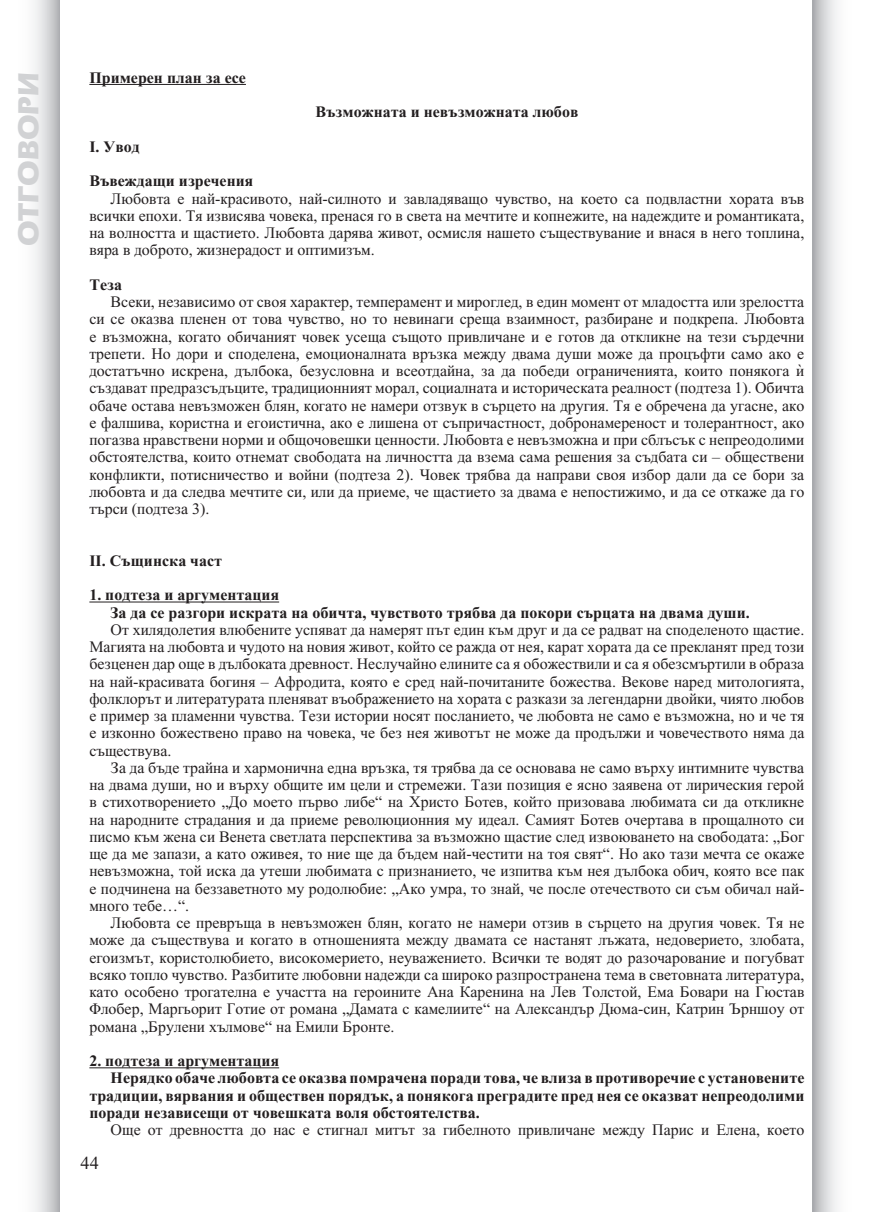
<style>
.page{position:relative;width:881px;height:1212px;background:#fff}
.page>*{position:absolute;margin:0;border:0;box-sizing:border-box;transform-origin:0 0}
.t1{font:700 30px "SP Era";color:#d1d2d4}
.t2{font:18px "SP Time ML";color:#231f20}
.t3{font:15.75px/17.2px "SP Time ML";color:#231f20;text-align:justify}
.t4{font:700 15.75px/34.5px "SP Time ML";color:#231f20}
</style>
<div class="page">
<svg style="left:34px;top:0;width:26px;height:1212px"></svg>
<svg style="left:812px;top:0;width:25px;height:1212px"></svg>
<hr style="left:89px;top:84px;width:157px;height:1px;background:#231f20">
<hr style="left:89px;top:602px;width:190px;height:1px;background:#231f20">
<hr style="left:89px;top:1067px;width:190px;height:1px;background:#231f20">
<h1 class="t1" style="left:11px;top:246px;width:176px;rotate:-90deg">ОТГОВОРИ</h1>
<p class="t4" style="left:89px;top:60px;width:158px">Примерен план за есе</p>
<p class="t4" style="left:315px;top:94px;width:264px">Възможната и невъзможната любов</p>
<p class="t4" style="left:89px;top:129px;width:165px">I. Увод<br>Въвеждащи изречения</p>
<p class="t3" style="left:89px;top:189px;width:716px;text-indent:21px">Любовта е най-красивото, най-силното и завладяващо чувство, на което са подвластни хората във всички епохи. Тя извисява човека, пренася го в света на мечтите и копнежите, на надеждите и романтиката, на волността и щастието. Любовта дарява живот, осмисля нашето съществувание и внася в него топлина, вяра в доброто, жизнерадост и оптимизъм.</p>
<p class="t4" style="left:89px;top:267px;width:34px">Теза</p>
<p class="t3" style="left:89px;top:293px;width:716px;text-indent:21px">Всеки, независимо от своя характер, темперамент и мироглед, в един момент от младостта или зрелостта си се оказва пленен от това чувство, но то невинаги среща взаимност, разбиране и подкрепа. Любовта е възможна, когато обичаният човек усеща същото привличане и е готов да откликне на тези сърдечни трепети. Но дори и споделена, емоционалната връзка между двама души може да процъфти само ако е достатъчно искрена, дълбока, безусловна и всеотдайна, за да победи ограниченията, които понякога ѝ създават предразсъдъците, традиционният морал, социалната и историческата реалност (подтеза 1). Обичта обаче остава невъзможен блян, когато не намери отзвук в сърцето на другия. Тя е обречена да угасне, ако е фалшива, користна и егоистична, ако е лишена от съпричастност, добронамереност и толерантност, ако погазва нравствени норми и общочовешки ценности. Любовта е невъзможна и при сблъсък с непреодолими обстоятелства, които отнемат свободата на личността да взема сама решения за съдбата си – обществени конфликти, потисничество и войни (подтеза 2). Човек трябва да направи своя избор дали да се бори за любовта и да следва мечтите си, или да приеме, че щастието за двама е непостижимо, и да се откаже да го търси (подтеза 3).</p>
<p class="t4" style="left:89px;top:543px;width:134px">II. Същинска част</p>
<p class="t4" style="left:111px;top:586px;width:640px;line-height:17.2px;text-indent:-21px">1. подтеза и аргументация<br>За да се разгори искрата на обичта, чувството трябва да покори сърцата на двама души.</p>
<p class="t3" style="left:89px;top:620px;width:716px;text-indent:21px">От хилядолетия влюбените успяват да намерят път един към друг и да се радват на споделеното щастие.<br>Магията на любовта и чудото на новия живот, който се ражда от нея, карат хората да се прекланят пред този безценен дар още в дълбоката древност. Неслучайно елините са я обожествили и са я обезсмъртили в образа на най-красивата богиня – Афродита, която е сред най-почитаните божества. Векове наред митологията, фолклорът и литературата пленяват въображението на хората с разкази за легендарни двойки, чиято любов е пример за пламенни чувства. Тези истории носят посланието, че любовта не само е възможна, но и че тя е изконно божествено право на човека, че без нея животът не може да продължи и човечеството няма да съществува.</p>
<p class="t3" style="left:89px;top:758px;width:716px;text-indent:21px">За да бъде трайна и хармонична една връзка, тя трябва да се основава не само върху интимните чувства на двама души, но и върху общите им цели и стремежи. Тази позиция е ясно заявена от лирическия герой в стихотворението „До моето първо либе“ на Христо Ботев, който призовава любимата си да откликне на народните страдания и да приеме революционния му идеал. Самият Ботев очертава в прощалното си писмо към жена си Венета светлата перспектива за възможно щастие след извоюването на свободата: „Бог ще да ме запази, а като оживея, то ние ще да бъдем най-честити на тоя свят“. Но ако тази мечта се окаже невъзможна, той иска да утеши любимата с признанието, че изпитва към нея дълбока обич, която все пак е подчинена на беззаветното му родолюбие: „Ако умра, то знай, че после отечеството си съм обичал най&shy;много тебе…“.</p>
<p class="t3" style="left:89px;top:913px;width:716px;text-indent:21px">Любовта се превръща в невъзможен блян, когато не намери отзив в сърцето на другия човек. Тя не може да съществува и когато в отношенията между двамата се настанят лъжата, недоверието, злобата, егоизмът, користолюбието, високомерието, неуважението. Всички те водят до разочарование и погубват всяко топло чувство. Разбитите любовни надежди са широко разпространена тема в световната литература, като особено трогателна е участта на героините Ана Каренина на Лев Толстой, Ема Бовари на Гюстав Флобер, Маргьорит Готие от романа „Дамата с камелиите“ на Александър Дюма-син, Катрин Ърншоу от романа „Брулени хълмове“ на Емили Бронте.</p>
<p class="t4" style="left:89px;top:1043px;width:191px">2. подтеза и аргументация</p>
<p class="t4" style="left:111px;top:1060px;width:695px">Нерядко обаче любовта се оказва помрачена поради това, че влиза в противоречие с установените</p>
<p class="t4" style="left:89px;top:1077px;width:716px">традиции, вярвания и обществен порядък, а понякога преградите пред нея се оказват непреодолими</p>
<p class="t4" style="left:89px;top:1095px;width:391px">поради независещи от човешката воля обстоятелства.</p>
<p class="t3" style="left:111px;top:1120px;width:695px">Още от древността до нас е стигнал митът за гибелното привличане между Парис и Елена, което</p>
<p class="t2" style="left:81px;top:1150px;width:20px">44</p>
</div>
